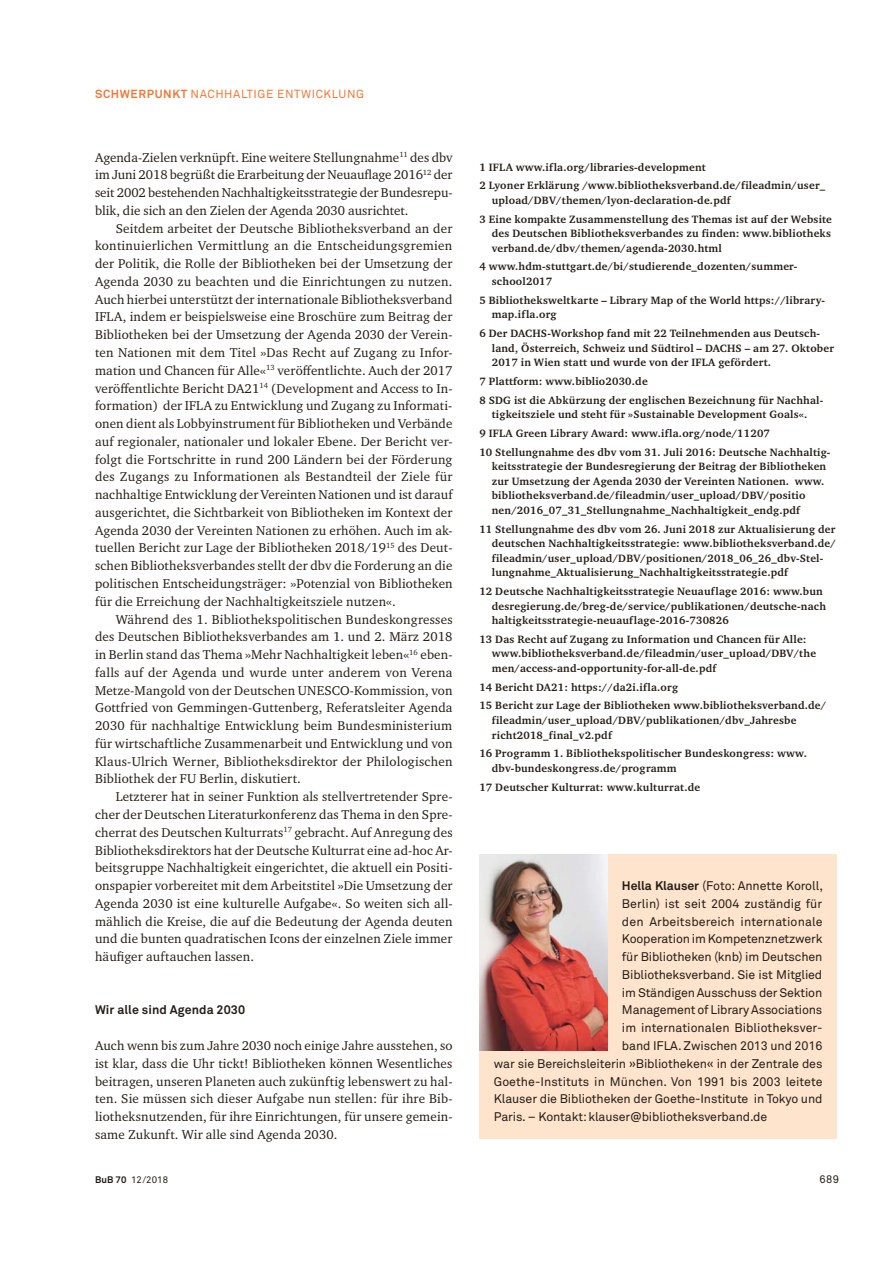
<style>
.page{position:relative;width:893px;height:1263px;background:#fff}
.page>*{position:absolute;margin:0;border:0;box-sizing:border-box;transform-origin:0 0}
.t1{font:13.05px/17.7px "Charter ITC Pro";letter-spacing:.01em;color:#251d16;text-align:justify}
.t2{font:12.45px "Akkurat Pro Regular 2";letter-spacing:-.01em;color:#251d16}
.t3{font:12.45px "Akkurat Pro Regular 2";letter-spacing:.01em;color:#251d16}
.t4{font:12.45px "Akkurat Pro Bold 2";letter-spacing:.01em;color:#251d16}
.t5{font:11.7px "Akkurat Pro Regular 2";letter-spacing:.05em;color:#eb7b3b}
.t6{font:700 10.95px/14.5px "Charter ITC Pro";letter-spacing:.02em;color:#251d16}
.t7{font:10.95px "Akkurat Pro Regular 2";color:#251d16}
.t8{font:9.45px "Akkurat Pro Regular 3";letter-spacing:.01em;color:#251d16}
.s1{font-family:"Akkurat Pro Bold 2"}
.s2{font-family:"Akkurat Pro Bold 3"}
</style>
<div class="page">
<div style="left:479px;top:854px;width:358px;height:285px;background:#fee3cd"></div>
<img style="left:479px;top:854px;width:128px;height:196px">
<p class="t5" style="left:95px;top:89px;width:270px"><span class="s1">SCHWERPUNKT</span> NACHHALTIGE ENTWICKLUNG</p>
<p class="t1" style="left:95px;top:149px;width:359px">Agenda-Zielen verknüpft. Eine weitere Stellungnahme<sup>11</sup> des dbv im Juni 2018 begrüßt die Erarbeitung der Neuauflage 2016<sup>12</sup> der seit 2002 bestehenden Nachhaltigkeitsstrategie der Bundesrepu&shy;blik, die sich an den Zielen der Agenda 2030 ausrichtet.</p>
<p class="t1" style="left:95px;top:220px;width:359px;text-indent:21px">Seitdem arbeitet der Deutsche Bibliotheksverband an der kontinuierlichen Vermittlung an die Entscheidungsgremien der Politik, die Rolle der Bibliotheken bei der Umsetzung der Agenda 2030 zu beachten und die Einrichtungen zu nutzen.<br>Auch hierbei unterstützt der internationale Bibliotheksverband IFLA, indem er beispielsweise eine Broschüre zum Beitrag der Bibliotheken bei der Umsetzung der Agenda 2030 der Verein&shy;ten Nationen mit dem Titel »Das Recht auf Zugang zu Infor&shy;mation und Chancen für Alle«<sup>13</sup> veröffentlichte. Auch der 2017 veröffentlichte Bericht DA21<sup>14</sup> (Development and Access to In&shy;formation) der IFLA zu Entwicklung und Zugang zu Informati&shy;onen dient als Lobbyinstrument für Bibliotheken und Verbände auf regionaler, nationaler und lokaler Ebene. Der Bericht ver&shy;folgt die Fortschritte in rund 200 Ländern bei der Förderung des Zugangs zu Informationen als Bestandteil der Ziele für nachhaltige Entwicklung der Vereinten Nationen und ist darauf ausgerichtet, die Sichtbarkeit von Bibliotheken im Kontext der Agenda 2030 der Vereinten Nationen zu erhöhen. Auch im ak&shy;tuellen Bericht zur Lage der Bibliotheken 2018/19<sup>15</sup> des Deut&shy;schen Bibliotheksverbandes stellt der dbv die Forderung an die politischen Entscheidungsträger: »Potenzial von Bibliotheken für die Erreichung der Nachhaltigkeitsziele nutzen«.</p>
<p class="t1" style="left:95px;top:611px;width:359px;text-indent:21px">Während des 1. Bibliothekspolitischen Bundeskongresses des Deutschen Bibliotheksverbandes am 1. und 2. März 2018 in Berlin stand das Thema »Mehr Nachhaltigkeit leben«<sup>16</sup> eben&shy;falls auf der Agenda und wurde unter anderem von Verena Metze-Mangold von der Deutschen UNESCO-Kommission, von Gottfried von Gemmingen-Guttenberg, Referatsleiter Agenda 2030 für nachhaltige Entwicklung beim Bundesministerium für wirtschaftliche Zusammenarbeit und Entwicklung und von Klaus-Ulrich Werner, Bibliotheksdirektor der Philologischen Bibliothek der FU Berlin, diskutiert.</p>
<p class="t1" style="left:95px;top:788px;width:359px;text-indent:21px">Letzterer hat in seiner Funktion als stellvertretender Spre&shy;cher der Deutschen Literaturkonferenz das Thema in den Spre&shy;cherrat des Deutschen Kulturrats<sup>17</sup> gebracht. Auf Anregung des Bibliotheksdirektors hat der Deutsche Kulturrat eine ad-hoc Ar&shy;beitsgruppe Nachhaltigkeit eingerichtet, die aktuell ein Positi&shy;onspapier vorbereitet mit dem Arbeitstitel »Die Umsetzung der Agenda 2030 ist eine kulturelle Aufgabe«. So weiten sich all&shy;mählich die Kreise, die auf die Bedeutung der Agenda deuten und die bunten quadratischen Icons der einzelnen Ziele immer häufiger auftauchen lassen.</p>
<p class="t4" style="left:95px;top:1006px;width:152px">Wir alle sind Agenda 2030</p>
<p class="t1" style="left:95px;top:1037px;width:359px">Auch wenn bis zum Jahre 2030 noch einige Jahre ausstehen, so ist klar, dass die Uhr tickt! Bibliotheken können Wesentliches beitragen, unseren Planeten auch zukünftig lebenswert zu hal&shy;ten. Sie müssen sich dieser Aufgabe nun stellen: für ihre Bib&shy;liotheksnutzenden, für ihre Einrichtungen, für unsere gemein&shy;same Zukunft. Wir alle sind Agenda 2030.</p>
<p class="t6" style="left:479px;top:158px;width:347px;line-height:18.8px">1 IFLA www.ifla.org/libraries-development<br>2 Lyoner Erklärung /www.bibliotheksverband.de/fileadmin/user_</p>
<p class="t6" style="left:479px;top:191px;width:354px;line-height:18.8px;text-indent:12px">upload/DBV/themen/lyon-declaration-de.pdf<br>3 Eine kompakte Zusammenstellung des Themas ist auf der Website</p>
<p class="t6" style="left:492px;top:227px;width:341px">des Deutschen Bibliotheksverbandes zu finden: www.bibliotheks verband.de/dbv/themen/agenda-2030.html</p>
<p class="t6" style="left:492px;top:260px;width:307px;text-indent:-12px">4 www.hdm-stuttgart.de/bi/studierende_dozenten/summer&shy;school2017</p>
<p class="t6" style="left:492px;top:293px;width:335px;text-indent:-12px">5 Bibliotheksweltkarte – Library Map of the World https://library&shy;map.ifla.org</p>
<p class="t6" style="left:492px;top:326px;width:344px;text-indent:-12px">6 Der DACHS-Workshop fand mit 22 Teilnehmenden aus Deutsch&shy;land, Österreich, Schweiz und Südtirol – DACHS – am 27. Oktober<br>2017 in Wien statt und wurde von der IFLA gefördert.</p>
<p class="t6" style="left:479px;top:372px;width:345px;line-height:18.8px">7 Plattform: www.biblio2030.de<br>8 SDG ist die Abkürzung der englischen Bezeichnung für Nachhal-</p>
<p class="t6" style="left:479px;top:406px;width:353px;line-height:18.8px;text-indent:12px">tigkeitsziele und steht für »Sustainable Development Goals«.<br>9 IFLA Green Library Award: www.ifla.org/node/11207<br>10 Stellungnahme des dbv vom 31. Juli 2016: Deutsche Nachhaltig-</p>
<p class="t6" style="left:492px;top:460px;width:336px">keitsstrategie der Bundesregierung der Beitrag der Bibliotheken zur Umsetzung der Agenda 2030 der Vereinten Nationen. www. bibliotheksverband.de/fileadmin/user_upload/DBV/positio nen/2016_07_31_Stellungnahme_Nachhaltigkeit_endg.pdf</p>
<p class="t6" style="left:492px;top:522px;width:346px;text-indent:-12px">11 Stellungnahme des dbv vom 26. Juni 2018 zur Aktualisierung der deutschen Nachhaltigkeitsstrategie: www.bibliotheksverband.de/ fileadmin/user_upload/DBV/positionen/2018_06_26_dbv-Stel&shy;lungnahme_Aktualisierung_Nachhaltigkeitsstrategie.pdf</p>
<p class="t6" style="left:492px;top:584px;width:336px;text-indent:-12px">12 Deutsche Nachhaltigkeitsstrategie Neuauflage 2016: www.bun desregierung.de/breg-de/service/publikationen/deutsche-nach haltigkeitsstrategie-neuauflage-2016-730826</p>
<p class="t6" style="left:492px;top:632px;width:326px;text-indent:-12px">13 Das Recht auf Zugang zu Information und Chancen für Alle: www.bibliotheksverband.de/fileadmin/user_upload/DBV/the men/access-and-opportunity-for-all-de.pdf</p>
<p class="t6" style="left:479px;top:678px;width:348px;line-height:18.8px">14 Bericht DA21: https://da2i.ifla.org<br>15 Bericht zur Lage der Bibliotheken www.bibliotheksverband.de/</p>
<p class="t6" style="left:492px;top:713px;width:306px">fileadmin/user_upload/DBV/publikationen/dbv_Jahresbe richt2018_final_v2.pdf</p>
<p class="t6" style="left:492px;top:747px;width:316px;text-indent:-12px">16 Programm 1. Bibliothekspolitischer Bundeskongress: www. dbv-bundeskongress.de/programm</p>
<p class="t6" style="left:479px;top:780px;width:222px">17 Deutscher Kulturrat: www.kulturrat.de</p>
<p class="t2" style="left:622px;top:881px;width:203px"><span class="s1">Hella Klauser</span> (Foto: Annette Koroll,</p>
<p class="t2" style="left:622px;top:899px;width:202px">Berlin) ist seit 2004 zuständig für</p>
<p class="t3" style="left:622px;top:917px;width:202px">den Arbeitsbereich internationale</p>
<p class="t2" style="left:622px;top:934px;width:202px">Kooperation im Kompetenznetzwerk</p>
<p class="t2" style="left:622px;top:952px;width:202px">für Bibliotheken (knb) im Deutschen</p>
<p class="t2" style="left:622px;top:970px;width:202px">Bibliotheksverband. Sie ist Mitglied</p>
<p class="t2" style="left:622px;top:988px;width:202px">im Ständigen Ausschuss der Sektion</p>
<p class="t2" style="left:622px;top:1006px;width:202px">Management of Library Associations</p>
<p class="t2" style="left:622px;top:1023px;width:202px">im internationalen Bibliotheksver-</p>
<p class="t2" style="left:622px;top:1041px;width:202px">band IFLA. Zwischen 2013 und 2016</p>
<p class="t2" style="left:494px;top:1059px;width:330px">war sie Bereichsleiterin »Bibliotheken« in der Zentrale des</p>
<p class="t2" style="left:494px;top:1077px;width:330px">Goethe-Instituts in München. Von 1991 bis 2003 leitete</p>
<p class="t2" style="left:494px;top:1094px;width:330px">Klauser die Bibliotheken der Goethe-Institute in Tokyo und</p>
<p class="t2" style="left:494px;top:1112px;width:275px">Paris. – Kontakt: klauser@bibliotheksverband.de</p>
<p class="t8" style="left:95px;top:1174px;width:75px"><span class="s2">BuB 70</span> 12/2018</p>
<p class="t7" style="left:819px;top:1175px;width:21px">689</p>
</div>
